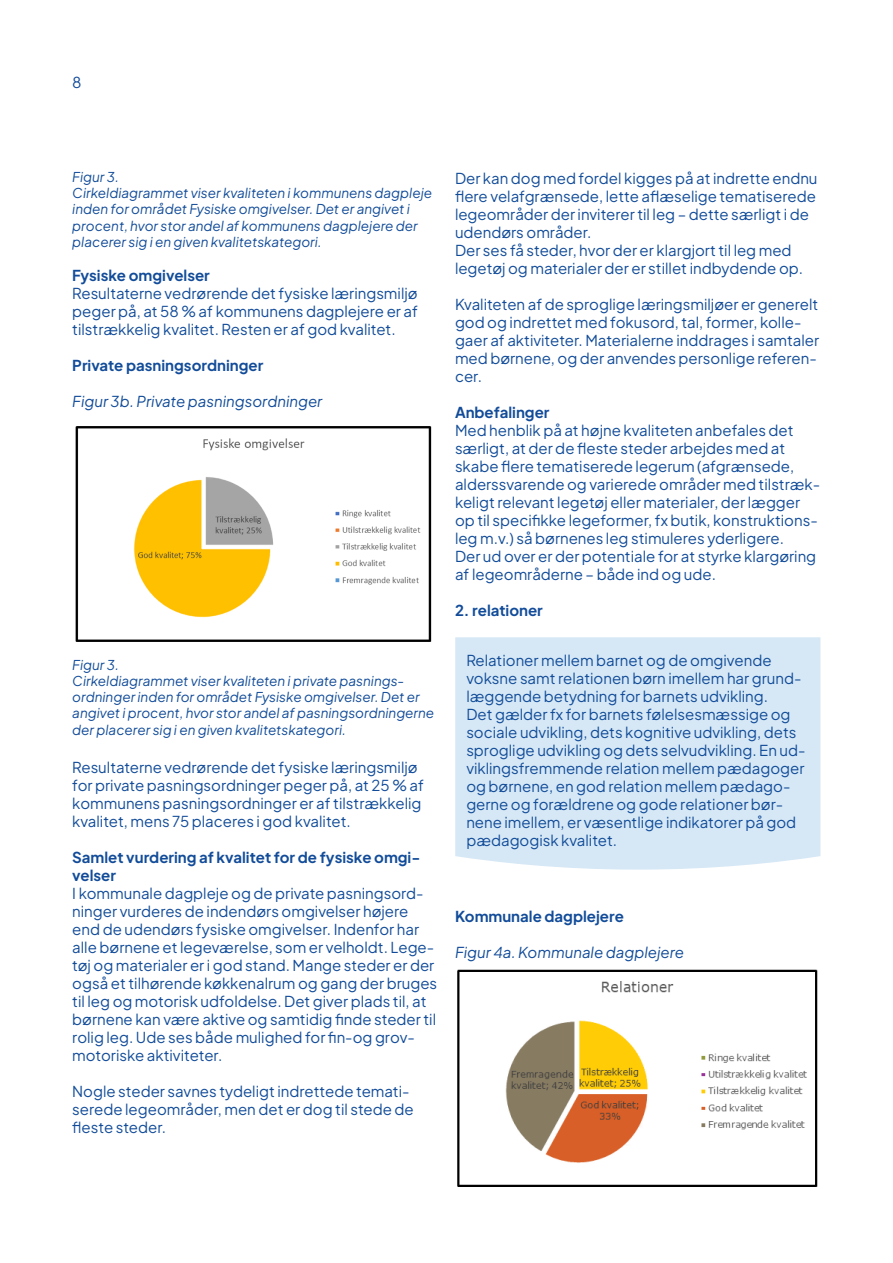
<style>
.page{position:relative;width:893px;height:1263px;background:#fff}
.page>*{position:absolute;margin:0;border:0;box-sizing:border-box;transform-origin:0 0}
.t1{font:15px/18px "Plus Jakarta Sans";color:#124c99}
.t2{font:700 15px/18px "Plus Jakarta Sans";color:#124c99}
.t3{font:italic 15px "Plus Jakarta Sans";color:#124c99}
.t4{font:italic 13.5px/16.2px "Plus Jakarta Sans";color:#124c99}
</style>
<div class="page">
<img style="left:75px;top:426px;width:357px;height:216px">
<div style="left:455px;top:637px;width:365px;height:233px;background:#d6e8f5"></div>
<img style="left:457px;top:969px;width:361px;height:218px">
<p class="t1" style="left:72px;top:72px;width:11px">8</p>
<p class="t4" style="left:72px;top:167px;width:48px">Figur 3.</p>
<p class="t4" style="left:72px;top:184px;width:361px">Cirkeldiagrammet viser kvaliteten i kommunens dagpleje inden for området Fysiske omgivelser. Det er angivet i procent, hvor stor andel af kommunens dagplejere der placerer sig i en given kvalitetskategori.</p>
<p class="t2" style="left:72px;top:265px;width:139px">Fysiske omgivelser</p>
<p class="t1" style="left:72px;top:283px;width:347px;text-align:justify">Resultaterne vedrørende det fysiske læringsmiljø peger på, at 58 % af kommunens dagplejere er af tilstrækkelig kvalitet. Resten er af god kvalitet.</p>
<p class="t2" style="left:72px;top:355px;width:192px">Private pasningsordninger</p>
<p class="t3" style="left:72px;top:389px;width:252px">Figur 3b. Private pasningsordninger</p>
<p class="t4" style="left:72px;top:655px;width:48px">Figur 3.</p>
<p class="t4" style="left:72px;top:671px;width:363px">Cirkeldiagrammet viser kvaliteten i private pasnings&shy;ordninger inden for området Fysiske omgivelser. Det er angivet i procent, hvor stor andel af pasningsordningerne der placerer sig i en given kvalitetskategori.</p>
<p class="t1" style="left:72px;top:756px;width:353px">Resultaterne vedrørende det fysiske læringsmiljø for private pasningsordninger peger på, at 25 % af kommunens pasningsordninger er af tilstrækkelig kvalitet, mens 75 placeres i god kvalitet.</p>
<p class="t2" style="left:72px;top:846px;width:350px">Samlet vurdering af kvalitet for de fysiske omgi&shy;velser</p>
<p class="t1" style="left:72px;top:882px;width:366px">I kommunale dagpleje og de private pasningsord&shy;ninger vurderes de indendørs omgivelser højere end de udendørs fysiske omgivelser. Indenfor har alle børnene et legeværelse, som er velholdt. Lege&shy;tøj og materialer er i god stand. Mange steder er der også et tilhørende køkkenalrum og gang der bruges til leg og motorisk udfoldelse. Det giver plads til, at børnene kan være aktive og samtidig finde steder til rolig leg. Ude ses både mulighed for fin-og grov&shy;motoriske aktiviteter.</p>
<p class="t1" style="left:72px;top:1080px;width:343px">Nogle steder savnes tydeligt indrettede temati&shy;serede legeområder, men det er dog til stede de fleste steder.</p>
<p class="t1" style="left:455px;top:167px;width:364px">Der kan dog med fordel kigges på at indrette endnu flere velafgrænsede, lette aflæselige tematiserede legeområder der inviterer til leg – dette særligt i de udendørs områder.</p>
<p class="t1" style="left:455px;top:239px;width:350px">Der ses få steder, hvor der er klargjort til leg med legetøj og materialer der er stillet indbydende op.</p>
<p class="t1" style="left:455px;top:293px;width:366px">Kvaliteten af de sproglige læringsmiljøer er generelt god og indrettet med fokusord, tal, former, kolle&shy;gaer af aktiviteter. Materialerne inddrages i samtaler med børnene, og der anvendes personlige referen&shy;cer.</p>
<p class="t2" style="left:455px;top:401px;width:96px">Anbefalinger</p>
<p class="t1" style="left:455px;top:419px;width:367px">Med henblik på at højne kvaliteten anbefales det særligt, at der de fleste steder arbejdes med at skabe flere tematiserede legerum (afgrænsede, alderssvarende og varierede områder med tilstræk&shy;keligt relevant legetøj eller materialer, der lægger op til specifikke legeformer, fx butik, konstruktions&shy;leg m.v.) så børnenes leg stimuleres yderligere.</p>
<p class="t1" style="left:455px;top:545px;width:363px">Der ud over er der potentiale for at styrke klargøring af legeområderne – både ind og ude.</p>
<p class="t2" style="left:455px;top:599px;width:89px">2. relationer</p>
<p class="t1" style="left:466px;top:650px;width:341px">Relationer mellem barnet og de omgivende voksne samt relationen børn imellem har grund&shy;læggende betydning for barnets udvikling.<br>Det gælder fx for barnets følelsesmæssige og sociale udvikling, dets kognitive udvikling, dets sproglige udvikling og dets selvudvikling. En ud&shy;viklingsfremmende relation mellem pædagoger og børnene, en god relation mellem pædago&shy;gerne og forældrene og gode relationer bør&shy;nene imellem, er væsentlige indikatorer på god pædagogisk kvalitet.</p>
<p class="t2" style="left:455px;top:905px;width:170px">Kommunale dagplejere</p>
<p class="t3" style="left:455px;top:940px;width:231px">Figur 4a. Kommunale dagplejere</p>
</div>
